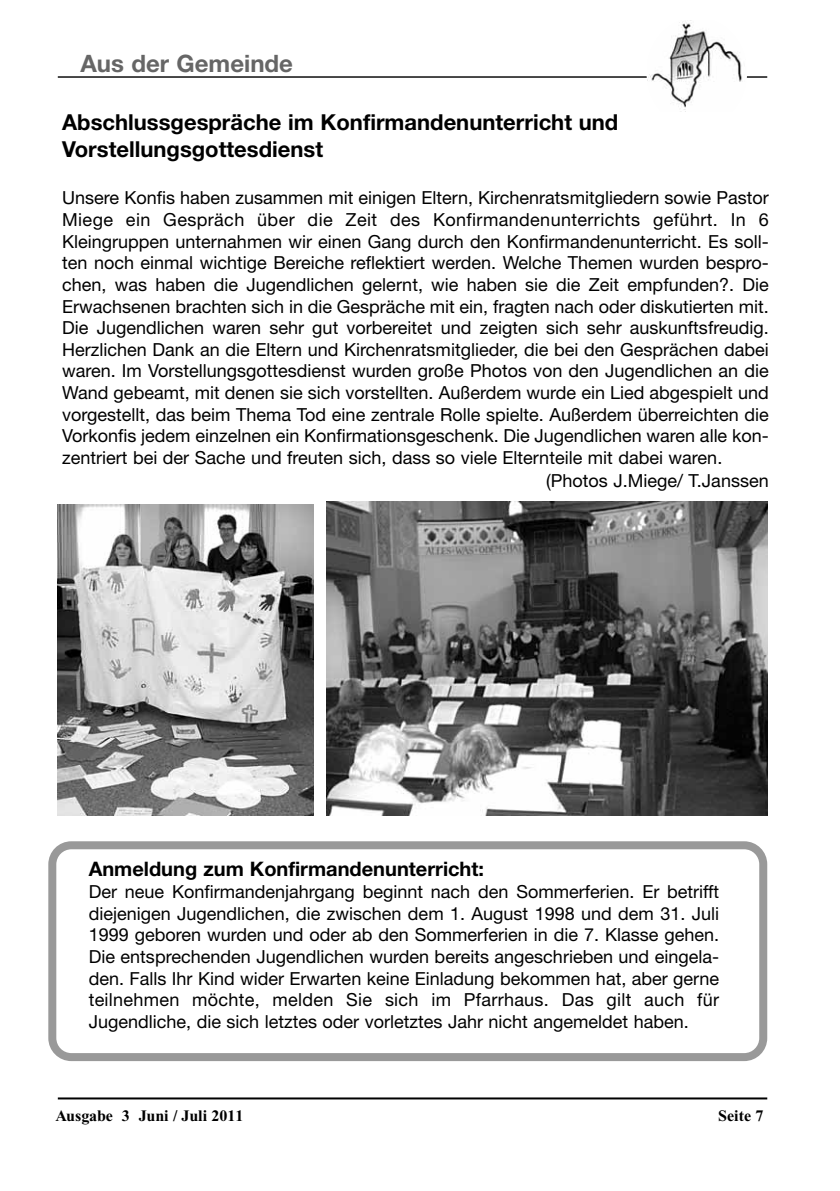
<style>
.page{position:relative;width:840px;height:1191px;background:#fff}
.page>*{position:absolute;margin:0;border:0;box-sizing:border-box;transform-origin:0 0}
.t1{font:700 24px "Helvetica Neue";color:#666}
.t2{font:700 22px/26.4px "Helvetica Neue";color:#000}
.t3{font:700 20px "Helvetica Neue";color:#000}
.t4{font:18px/21.6px "Helvetica Neue";color:#000;text-align:justify}
.t5{font:18px "Helvetica Neue";letter-spacing:.02em;color:#000}
.t6{font:700 16px "Times New Roman";color:#000}
</style>
<div class="page">
<svg style="left:48px;top:841px;width:718px;height:220px"></svg>
<hr style="left:58px;top:1097px;width:708px;height:2px;background:#000">
<hr style="left:58px;top:76px;width:708px;height:2px;background:#000">
<div style="left:646px;top:17px;width:100px;height:111px;background:#fff;border-radius:50%"></div>
<img style="left:647px;top:22px;width:95px;height:90px">
<img style="left:58px;top:504px;width:255px;height:311px">
<img style="left:326px;top:501px;width:440px;height:314px">
<h1 class="t1" style="left:80px;top:55px;width:214px">Aus der Gemeinde</h1>
<p class="t2" style="left:62px;top:111px;width:557px">Abschlussgespräche im Konfirmandenunterricht und<br>Vorstellungsgottesdienst</p>
<p class="t4" style="left:62px;top:189px;width:707px">Unsere Konfis haben zusammen mit einigen Eltern, Kirchenratsmitgliedern sowie Pastor</p>
<p class="t5" style="left:62px;top:213px;width:707px">Miege ein Gespräch über die Zeit des Konfirmandenunterrichts geführt. In 6</p>
<p class="t4" style="left:62px;top:232px;width:707px">Kleingruppen unternahmen wir einen Gang durch den Konfirmandenunterricht. Es soll-</p>
<p class="t4" style="left:62px;top:254px;width:707px">ten noch einmal wichtige Bereiche reflektiert werden. Welche Themen wurden bespro-</p>
<p class="t4" style="left:62px;top:275px;width:707px">chen, was haben die Jugendlichen gelernt, wie haben sie die Zeit empfunden?. Die</p>
<p class="t4" style="left:62px;top:297px;width:707px">Erwachsenen brachten sich in die Gespräche mit ein, fragten nach oder diskutierten mit.</p>
<p class="t4" style="left:62px;top:319px;width:707px">Die Jugendlichen waren sehr gut vorbereitet und zeigten sich sehr auskunftsfreudig.</p>
<p class="t4" style="left:62px;top:340px;width:707px">Herzlichen Dank an die Eltern und Kirchenratsmitglieder, die bei den Gesprächen dabei</p>
<p class="t4" style="left:62px;top:362px;width:707px">waren. Im Vorstellungsgottesdienst wurden große Photos von den Jugendlichen an die</p>
<p class="t4" style="left:62px;top:383px;width:707px">Wand gebeamt, mit denen sie sich vorstellten. Außerdem wurde ein Lied abgespielt und</p>
<p class="t4" style="left:62px;top:405px;width:707px">vorgestellt, das beim Thema Tod eine zentrale Rolle spielte. Außerdem überreichten die</p>
<p class="t4" style="left:62px;top:427px;width:707px">Vorkonfis jedem einzelnen ein Konfirmationsgeschenk. Die Jugendlichen waren alle kon-</p>
<p class="t4" style="left:62px;top:448px;width:661px">zentriert bei der Sache und freuten sich, dass so viele Elternteile mit dabei waren.</p>
<p class="t4" style="left:546px;top:471px;width:224px">(Photos J.Miege/ T.Janssen</p>
<p class="t3" style="left:89px;top:861px;width:396px">Anmeldung zum Konfirmandenunterricht:</p>
<p class="t4" style="left:89px;top:882px;width:631px">Der neue Konfirmandenjahrgang beginnt nach den Sommerferien. Er betrifft diejenigen Jugendlichen, die zwischen dem 1. August 1998 und dem 31. Juli 1999 geboren wurden und oder ab den Sommerferien in die 7. Klasse gehen.<br>Die entsprechenden Jugendlichen wurden bereits angeschrieben und eingela&shy;den. Falls Ihr Kind wider Erwarten keine Einladung bekommen hat, aber gerne teilnehmen möchte, melden Sie sich im Pfarrhaus. Das gilt auch für Jugendliche, die sich letztes oder vorletztes Jahr nicht angemeldet haben.</p>
<p class="t6" style="left:55px;top:1110px;width:189px">Ausgabe 3 Juni / Juli 2011</p>
<p class="t6" style="left:717px;top:1110px;width:47px">Seite 7</p>
</div>
